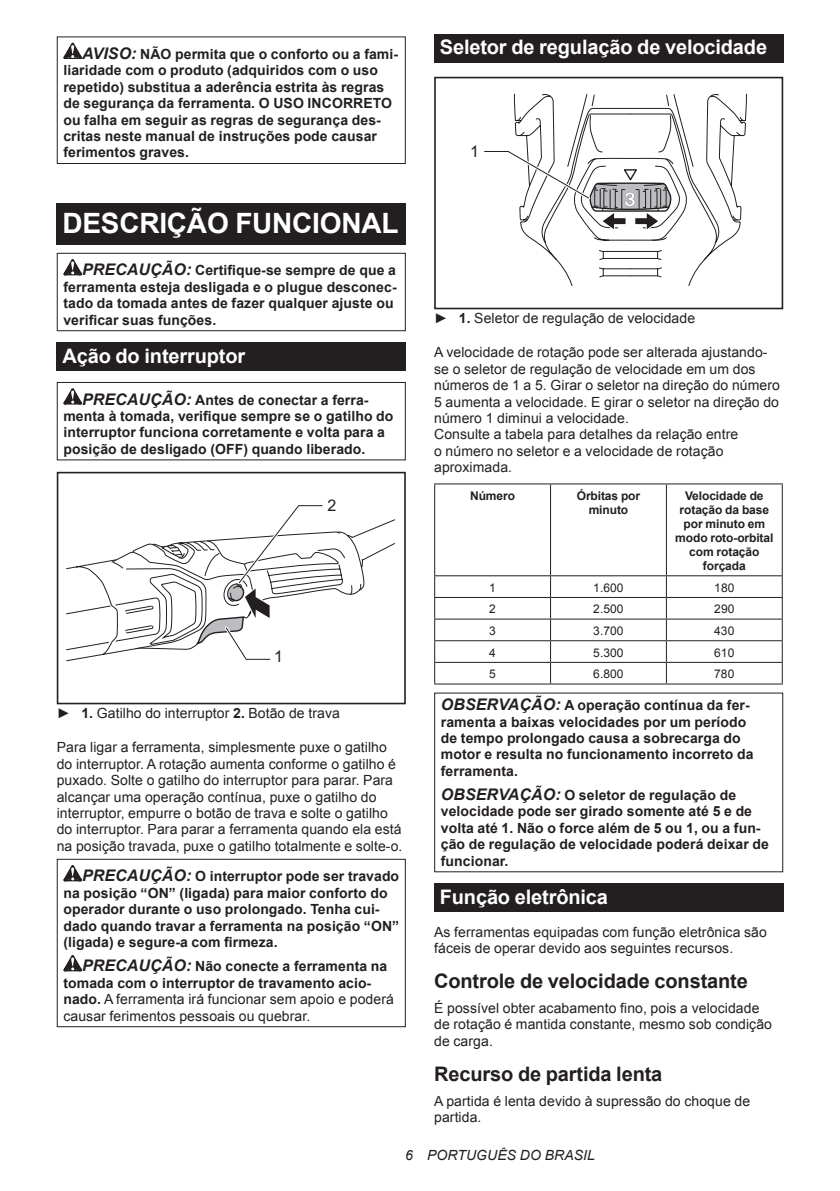
<style>
.page{position:relative;width:840px;height:1191px;background:#fff}
.page>*{position:absolute;margin:0;border:0;box-sizing:border-box;transform-origin:0 0}
.t1{font:700 28px "Arial";letter-spacing:-.01em;color:#fff}
.t2{font:700 20px "Arial";letter-spacing:-.01em;color:#fff}
.t3{font:700 20px "Arial";letter-spacing:-.01em;color:#231f20}
.t4{font:16px "Arial";color:#231f20}
.t5{font:14px/16.4px "Arial";letter-spacing:.005em;color:#231f20}
.t6{font:700 14px/16.4px "Arial";letter-spacing:.005em;color:#231f20}
.t7{font:italic 14px "Arial";letter-spacing:.005em;color:#231f20}
.t8{font:700 12px/14px "Arial";letter-spacing:-.01em;color:#231f20;text-align:center}
.t9{font:12px "Arial";letter-spacing:.005em;color:#231f20}
.s1{font-style:italic;font-size:16px}
.s2{font-weight:700}
.s3{font-weight:700;font-style:italic;font-size:16px}
</style>
<div class="page">
<svg style="left:63px;top:43px;width:19px;height:16px"></svg>
<div style="left:57px;top:36px;width:348px;height:128px;border:1px solid #231f20"></div>
<div style="left:57px;top:204px;width:348px;height:41px;background:#231f20"></div>
<svg style="left:63px;top:259px;width:19px;height:16px"></svg>
<div style="left:57px;top:253px;width:348px;height:78px;border:1px solid #231f20"></div>
<div style="left:57px;top:342px;width:348px;height:29px;background:#231f20"></div>
<svg style="left:63px;top:388px;width:19px;height:16px"></svg>
<div style="left:57px;top:382px;width:348px;height:78px;border:1px solid #231f20"></div>
<svg style="left:66px;top:519px;width:329px;height:142px"></svg>
<div style="left:57px;top:472px;width:348px;height:232px;border:2px solid #231f20"></div>
<svg style="left:111px;top:505px;width:254px;height:156px"></svg>
<svg style="left:63px;top:865px;width:19px;height:16px"></svg>
<svg style="left:63px;top:955px;width:19px;height:16px"></svg>
<div style="left:57px;top:858px;width:348px;height:169px;border:1px solid #231f20"></div>
<div style="left:434px;top:34px;width:348px;height:29px;background:#231f20"></div>
<div style="left:434px;top:77px;width:348px;height:232px;border:2px solid #231f20"></div>
<svg style="left:484px;top:93px;width:262px;height:193px"></svg>
<hr style="left:434px;top:483px;width:116px;height:1px;background:#231f20">
<hr style="left:434px;top:484px;width:1px;height:91px;background:#231f20">
<hr style="left:550px;top:483px;width:116px;height:1px;background:#231f20">
<hr style="left:549px;top:484px;width:1px;height:91px;background:#231f20">
<hr style="left:666px;top:483px;width:116px;height:1px;background:#231f20">
<hr style="left:665px;top:484px;width:1px;height:91px;background:#231f20">
<hr style="left:781px;top:484px;width:1px;height:91px;background:#231f20">
<hr style="left:434px;top:575px;width:116px;height:1px;background:#231f20">
<hr style="left:550px;top:575px;width:116px;height:1px;background:#231f20">
<hr style="left:666px;top:575px;width:116px;height:1px;background:#231f20">
<hr style="left:434px;top:597px;width:116px;height:1px;background:#231f20">
<hr style="left:550px;top:597px;width:116px;height:1px;background:#231f20">
<hr style="left:666px;top:597px;width:116px;height:1px;background:#231f20">
<hr style="left:434px;top:618px;width:116px;height:1px;background:#231f20">
<hr style="left:550px;top:618px;width:116px;height:1px;background:#231f20">
<hr style="left:666px;top:618px;width:116px;height:1px;background:#231f20">
<hr style="left:434px;top:640px;width:116px;height:1px;background:#231f20">
<hr style="left:550px;top:640px;width:116px;height:1px;background:#231f20">
<hr style="left:666px;top:640px;width:116px;height:1px;background:#231f20">
<hr style="left:434px;top:662px;width:116px;height:1px;background:#231f20">
<svg style="left:434px;top:576px;width:1px;height:107px"></svg>
<hr style="left:550px;top:662px;width:116px;height:1px;background:#231f20">
<hr style="left:666px;top:662px;width:116px;height:1px;background:#231f20">
<svg style="left:665px;top:576px;width:1px;height:107px"></svg>
<svg style="left:781px;top:576px;width:1px;height:107px"></svg>
<hr style="left:434px;top:683px;width:116px;height:1px;background:#231f20">
<hr style="left:550px;top:683px;width:116px;height:1px;background:#231f20">
<hr style="left:666px;top:683px;width:116px;height:1px;background:#231f20">
<div style="left:434px;top:883px;width:348px;height:29px;background:#231f20"></div>
<p class="t6" style="left:63px;top:46px;width:336px;text-indent:19px"><span class="s1">AVISO:</span> NÃO permita que o conforto ou a fami&shy;liaridade com o produto (adquiridos com o uso repetido) substitua a aderência estrita às regras de segurança da ferramenta. O USO INCORRETO ou falha em seguir as regras de segurança des&shy;critas neste manual de instruções pode causar ferimentos graves.</p>
<h1 class="t1" style="left:62px;top:205px;width:337px">DESCRIÇÃO FUNCIONAL</h1>
<p class="t6" style="left:63px;top:263px;width:334px;text-indent:19px"><span class="s1">PRECAUÇÃO:</span> Certifique-se sempre de que a ferramenta esteja desligada e o plugue desconec&shy;tado da tomada antes de fazer qualquer ajuste ou verificar suas funções.</p>
<h2 class="t2" style="left:62px;top:342px;width:184px">Ação do interruptor</h2>
<p class="t6" style="left:63px;top:392px;width:331px;text-indent:19px"><span class="s1">PRECAUÇÃO:</span> Antes de conectar a ferra&shy;menta à tomada, verifique sempre se o gatilho do interruptor funciona corretamente e volta para a posição de desligado (OFF) quando liberado.</p>
<p class="t4" style="left:327px;top:495px;width:10px">2</p>
<p class="t4" style="left:274px;top:646px;width:10px">1</p>
<p class="t5" style="left:57px;top:705px;width:284px">► <span class="s2">1.</span> Gatilho do interruptor <span class="s2">2.</span> Botão de trava</p>
<p class="t5" style="left:57px;top:739px;width:347px">Para ligar a ferramenta, simplesmente puxe o gatilho do interruptor. A rotação aumenta conforme o gatilho é puxado. Solte o gatilho do interruptor para parar. Para alcançar uma operação contínua, puxe o gatilho do interruptor, empurre o botão de trava e solte o gatilho do interruptor. Para parar a ferramenta quando ela está na posição travada, puxe o gatilho totalmente e solte-o.</p>
<p class="t6" style="left:63px;top:868px;width:337px;text-indent:19px"><span class="s1">PRECAUÇÃO:</span> O interruptor pode ser travado na posição “ON” (ligada) para maior conforto do operador durante o uso prolongado. Tenha cui&shy;dado quando travar a ferramenta na posição “ON” (ligada) e segure-a com firmeza.</p>
<p class="t5" style="left:63px;top:958px;width:332px;text-indent:19px"><span class="s3">PRECAUÇÃO:</span> <span class="s2">Não conecte a ferramenta na tomada com o interruptor de travamento acio&shy;nado.</span> A ferramenta irá funcionar sem apoio e poderá causar ferimentos pessoais ou quebrar.</p>
<h2 class="t2" style="left:439px;top:34px;width:328px">Seletor de regulação de velocidade</h2>
<p class="t4" style="left:470px;top:141px;width:10px">1</p>
<p class="t5" style="left:434px;top:310px;width:262px">► <span class="s2">1.</span> Seletor de regulação de velocidade</p>
<p class="t5" style="left:434px;top:344px;width:347px">A velocidade de rotação pode ser alterada ajustando&shy;se o seletor de regulação de velocidade em um dos números de 1 a 5. Girar o seletor na direção do número 5 aumenta a velocidade. E girar o seletor na direção do número 1 diminui a velocidade.<br>Consulte a tabela para detalhes da relação entre<br>o número no seletor e a velocidade de rotação aproximada.</p>
<p class="t8" style="left:470px;top:489px;width:46px">Número</p>
<p class="t8" style="left:576px;top:489px;width:65px">Órbitas por minuto</p>
<p class="t8" style="left:675px;top:489px;width:100px">Velocidade de rotação da base por minuto em modo roto-orbital com rotação forçada</p>
<p class="t9" style="left:489px;top:579px;width:8px">1</p>
<p class="t9" style="left:593px;top:579px;width:32px">1.600</p>
<p class="t9" style="left:713px;top:579px;width:22px">180</p>
<p class="t9" style="left:489px;top:601px;width:8px">2</p>
<p class="t9" style="left:593px;top:601px;width:32px">2.500</p>
<p class="t9" style="left:713px;top:601px;width:22px">290</p>
<p class="t9" style="left:489px;top:623px;width:8px">3</p>
<p class="t9" style="left:593px;top:623px;width:32px">3.700</p>
<p class="t9" style="left:713px;top:623px;width:22px">430</p>
<p class="t9" style="left:489px;top:644px;width:8px">4</p>
<p class="t9" style="left:593px;top:644px;width:32px">5.300</p>
<p class="t9" style="left:713px;top:644px;width:22px">610</p>
<p class="t9" style="left:489px;top:666px;width:8px">5</p>
<p class="t9" style="left:593px;top:666px;width:32px">6.800</p>
<p class="t9" style="left:713px;top:666px;width:22px">780</p>
<p class="t6" style="left:440px;top:697px;width:314px"><span class="s1">OBSERVAÇÃO:</span> A operação contínua da fer&shy;ramenta a baixas velocidades por um período de tempo prolongado causa a sobrecarga do motor e resulta no funcionamento incorreto da ferramenta.</p>
<p class="t6" style="left:440px;top:787px;width:329px"><span class="s1">OBSERVAÇÃO:</span> O seletor de regulação de velocidade pode ser girado somente até 5 e de volta até 1. Não o force além de 5 ou 1, ou a fun&shy;ção de regulação de velocidade poderá deixar de funcionar.</p>
<h2 class="t2" style="left:439px;top:883px;width:169px">Função eletrônica</h2>
<p class="t5" style="left:434px;top:924px;width:334px">As ferramentas equipadas com função eletrônica são fáceis de operar devido aos seguintes recursos.</p>
<h2 class="t3" style="left:434px;top:967px;width:315px">Controle de velocidade constante</h2>
<p class="t5" style="left:434px;top:1000px;width:339px">É possível obter acabamento fino, pois a velocidade de rotação é mantida constante, mesmo sob condição de carga.</p>
<h2 class="t3" style="left:434px;top:1060px;width:229px">Recurso de partida lenta</h2>
<p class="t5" style="left:434px;top:1092px;width:317px">A partida é lenta devido à supressão do choque de partida.</p>
<p class="t7" style="left:405px;top:1146px;width:191px">6 PORTUGUÊS DO BRASIL</p>
</div>
